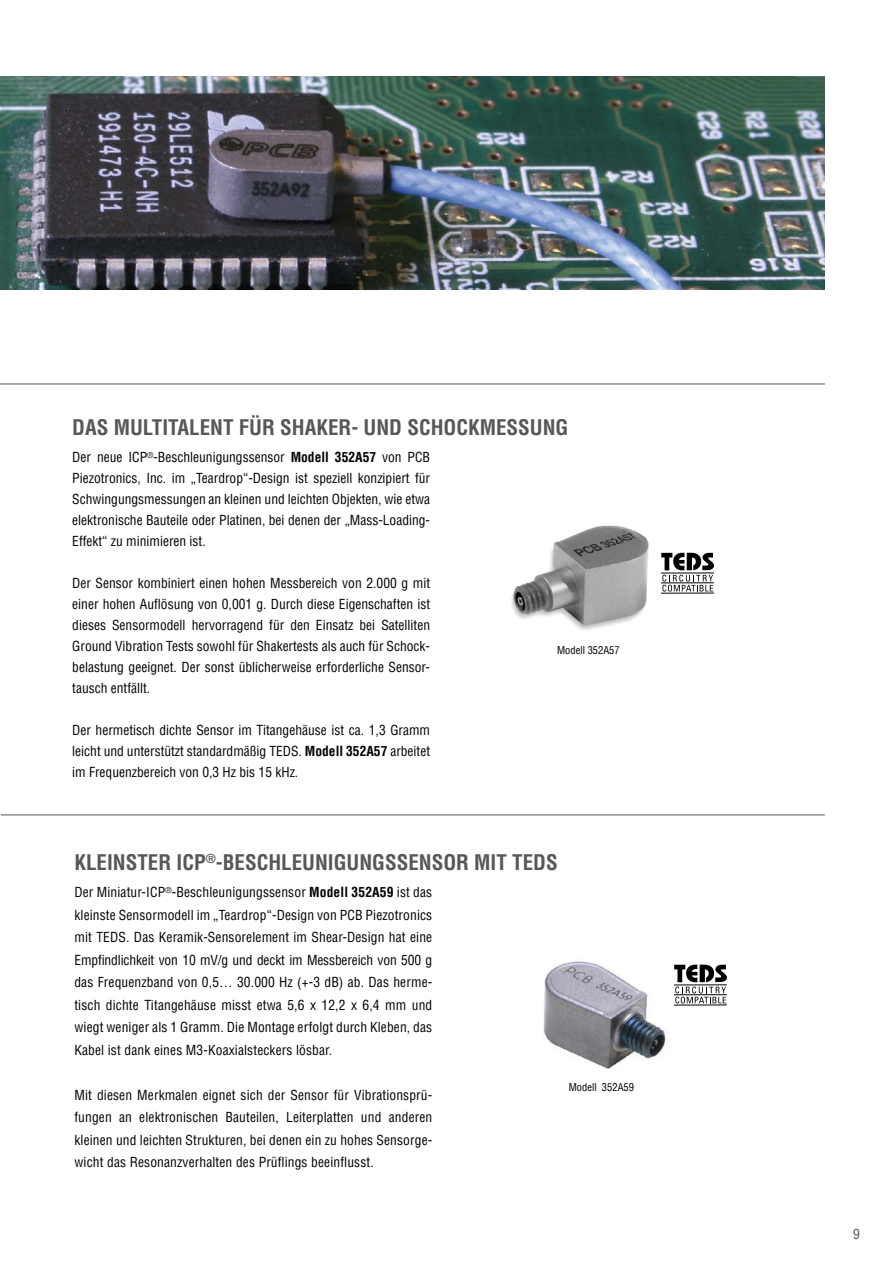
<style>
.page{position:relative;width:893px;height:1263px;background:#fff}
.page>*{position:absolute;margin:0;border:0;box-sizing:border-box;transform-origin:0 0}
.t1{font:700 condensed 21px "Helvetica LT Pro";color:#575756}
.t2{font:condensed 13.5px/21px "Helvetica LT Pro";color:#000;text-align:justify}
.t3{font:condensed 13.5px "Helvetica LT Pro";color:#575756}
.t4{font:condensed 10.5px "Helvetica LT Pro";color:#000}
.s1{font-weight:700}
</style>
<div class="page">
<img style="left:0;top:77px;width:825px;height:212px">
<hr style="left:1px;top:815px;width:824px;height:1px;background:#575756">
<img style="left:511px;top:525px;width:138px;height:105px">
<img style="left:543px;top:961px;width:161px;height:108px">
<hr style="left:661px;top:593px;width:53px;height:1px;background:#000">
<svg style="left:661px;top:553px;width:53px;height:39px"></svg>
<hr style="left:674px;top:1005px;width:53px;height:1px;background:#000">
<svg style="left:674px;top:964px;width:53px;height:39px"></svg>
<hr style="left:0;top:384px;width:825px;height:1px;background:#575756">
<h1 class="t1" style="left:72px;top:413px;width:498px">DAS MULTITALENT FÜR SHAKER- UND SCHOCKMESSUNG</h1>
<p class="t2" style="left:72px;top:447px;width:359px">Der neue ICP<sup>®</sup>-Beschleunigungssensor <span class="s1">Modell 352A57</span> von PCB Piezotronics, Inc. im „Teardrop“-Design ist speziell konzipiert für Schwingungsmessungen an kleinen und leichten Objekten, wie etwa elektronische Bauteile oder Platinen, bei denen der „Mass-Loading-Effekt“ zu minimieren ist.</p>
<p class="t2" style="left:72px;top:573px;width:359px">Der Sensor kombiniert einen hohen Messbereich von 2.000 g mit einer hohen Auflösung von 0,001 g. Durch diese Eigenschaften ist dieses Sensormodell hervorragend für den Einsatz bei Satelliten Ground Vibration Tests sowohl für Shakertests als auch für Schock&shy;belastung geeignet. Der sonst üblicherweise erforderliche Sensor&shy;tausch entfällt.</p>
<p class="t2" style="left:72px;top:720px;width:359px">Der hermetisch dichte Sensor im Titangehäuse ist ca. 1,3 Gramm leicht und unterstützt standardmäßig TEDS. <span class="s1">Modell 352A57</span> arbeitet im Frequenzbereich von 0,3 Hz bis 15 kHz.</p>
<p class="t4" style="left:557px;top:643px;width:64px">Modell 352A57</p>
<h1 class="t1" style="left:74px;top:848px;width:485px">KLEINSTER ICP<sup>®</sup>-BESCHLEUNIGUNGSSENSOR MIT TEDS</h1>
<p class="t2" style="left:74px;top:881px;width:359px;line-height:22.5px">Der Miniatur-ICP<sup>®</sup>-Beschleunigungssensor <span class="s1">Modell 352A59</span> ist das kleinste Sensormodell im „Teardrop“-Design von PCB Piezotronics mit TEDS. Das Keramik-Sensorelement im Shear-Design hat eine Empfindlichkeit von 10 mV/g und deckt im Messbereich von 500 g das Frequenzband von 0,5… 30.000 Hz (+-3 dB) ab. Das herme&shy;tisch dichte Titangehäuse misst etwa 5,6 x 12,2 x 6,4 mm und wiegt weniger als 1 Gramm. Die Montage erfolgt durch Kleben, das Kabel ist dank eines M3-Koaxialsteckers lösbar.</p>
<p class="t2" style="left:74px;top:1083px;width:359px;line-height:22.5px">Mit diesen Merkmalen eignet sich der Sensor für Vibrationsprü&shy;fungen an elektronischen Bauteilen, Leiterplatten und anderen kleinen und leichten Strukturen, bei denen ein zu hohes Sensorge&shy;wicht das Resonanzverhalten des Prüflings beeinflusst.</p>
<p class="t4" style="left:569px;top:1081px;width:67px">Modell 352A59</p>
<p class="t3" style="left:853px;top:1225px;width:8px">9</p>
</div>
